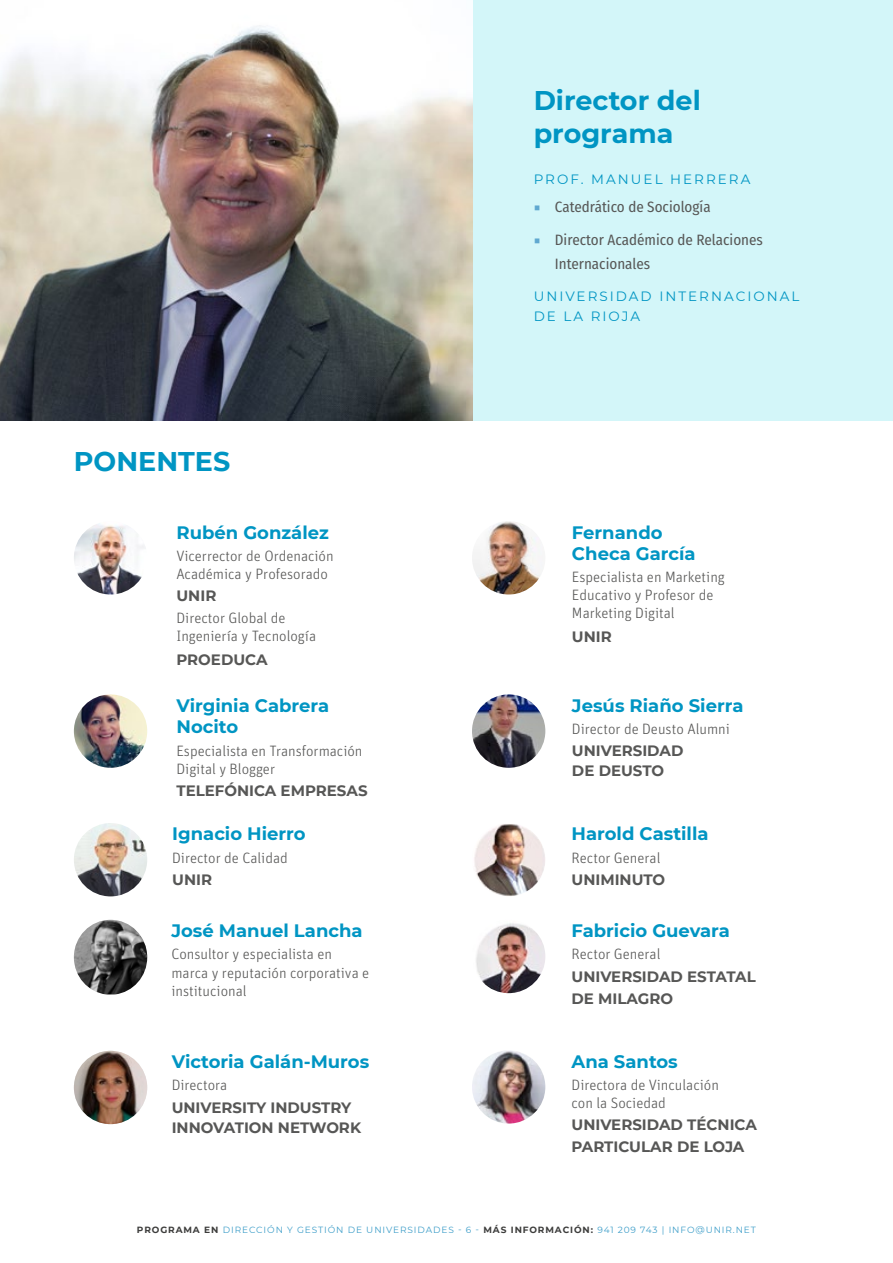
<style>
.page{position:relative;width:893px;height:1263px;background:#fff}
.page>*{position:absolute;margin:0;border:0;box-sizing:border-box;transform-origin:0 0}
.t1{font:700 27px/33px "Montserrat";color:#0095c3}
.t2{font:700 18px/21.6px "Montserrat";color:#0095c3}
.t3{font:300 15px/18px "Unit OT";color:#575756}
.t4{font:700 15px/19.8px "Montserrat";color:#575756}
.t5{font:15px/32.5px "Fira Sans Condensed";color:#575756}
.t6{font:13.5px/19.5px "Montserrat";letter-spacing:.15em;color:#0095c3}
.t7{font:9px "Montserrat";letter-spacing:.1em;color:#3e9ec9}
.s1{font-family:"Unit OT";font-weight:300;color:#5fa8d0}
.s2{font-weight:700;color:#3c3c3b}
</style>
<div class="page">
<div style="left:472px;top:0;width:421px;height:421px;background:#d3f6f9"></div>
<img style="left:0;top:25px;width:472px;height:396px">
<img style="left:74px;top:521px;width:73px;height:73px;border-radius:37px">
<img style="left:74px;top:1051px;width:73px;height:73px;border-radius:37px">
<img style="left:74px;top:920px;width:73px;height:74px">
<img style="left:472px;top:521px;width:73px;height:73px;border-radius:37px">
<img style="left:472px;top:694px;width:73px;height:74px;border-radius:37px">
<img style="left:74px;top:694px;width:73px;height:74px;border-radius:37px">
<img style="left:74px;top:823px;width:73px;height:73px;border-radius:37px">
<img style="left:472px;top:823px;width:73px;height:73px;border-radius:37px">
<img style="left:472px;top:920px;width:73px;height:73px;border-radius:37px">
<img style="left:472px;top:1050px;width:73px;height:73px;border-radius:37px">
<h1 class="t1" style="left:74px;top:444px;width:158px">PONENTES</h1>
<p class="t2" style="left:176px;top:520px;width:154px">Rubén González</p>
<p class="t3" style="left:176px;top:547px;width:159px">Vicerrector de Ordenación<br>Académica y Profesorado</p>
<p class="t4" style="left:176px;top:585px;width:41px">UNIR</p>
<p class="t3" style="left:176px;top:609px;width:141px">Director Global de<br>Ingeniería y Tecnología</p>
<p class="t4" style="left:176px;top:649px;width:93px">PROEDUCA</p>
<p class="t2" style="left:176px;top:694px;width:154px">Virginia Cabrera<br>Nocito</p>
<p class="t3" style="left:176px;top:742px;width:187px">Especialista en Transformación<br>Digital y Blogger</p>
<p class="t4" style="left:176px;top:780px;width:193px">TELEFÓNICA EMPRESAS</p>
<p class="t2" style="left:172px;top:822px;width:135px">Ignacio Hierro</p>
<p class="t3" style="left:172px;top:849px;width:117px">Director de Calidad</p>
<p class="t4" style="left:172px;top:869px;width:41px">UNIR</p>
<p class="t2" style="left:171px;top:919px;width:193px">José Manuel Lancha</p>
<p class="t3" style="left:171px;top:945px;width:199px">Consultor y especialista en marca y reputación corporativa e institucional</p>
<p class="t2" style="left:172px;top:1050px;width:199px">Victoria Galán-Muros</p>
<p class="t3" style="left:172px;top:1076px;width:57px">Directora</p>
<p class="t4" style="left:172px;top:1097px;width:191px">UNIVERSITY INDUSTRY<br>INNOVATION NETWORK</p>
<h1 class="t1" style="left:534px;top:83px;width:169px">Director del programa</h1>
<p class="t6" style="left:534px;top:169px;width:218px">PROF. MANUEL HERRERA</p>
<p class="t5" style="left:534px;top:191px;width:231px"><span class="s1">◾</span> Catedrático de Sociología<br><span class="s1">◾</span> Director Académico de Relaciones</p>
<p class="t5" style="left:555px;top:247px;width:97px">Internacionales</p>
<p class="t6" style="left:534px;top:286px;width:267px">UNIVERSIDAD INTERNACIONAL<br>DE LA RIOJA</p>
<p class="t2" style="left:572px;top:520px;width:125px">Fernando<br>Checa García</p>
<p class="t3" style="left:572px;top:568px;width:154px">Especialista en Marketing<br>Educativo y Profesor de<br>Marketing Digital</p>
<p class="t4" style="left:572px;top:626px;width:41px">UNIR</p>
<p class="t2" style="left:572px;top:694px;width:173px">Jesús Riaño Sierra</p>
<p class="t3" style="left:572px;top:720px;width:159px">Director de Deusto Alumni</p>
<p class="t4" style="left:572px;top:740px;width:113px">UNIVERSIDAD<br>DE DEUSTO</p>
<p class="t2" style="left:571px;top:822px;width:138px">Harold Castilla</p>
<p class="t3" style="left:571px;top:849px;width:90px">Rector General</p>
<p class="t4" style="left:571px;top:869px;width:95px">UNIMINUTO</p>
<p class="t2" style="left:571px;top:919px;width:160px">Fabricio Guevara</p>
<p class="t3" style="left:571px;top:945px;width:90px">Rector General</p>
<p class="t4" style="left:571px;top:964px;width:186px;line-height:22.2px">UNIVERSIDAD ESTATAL<br>DE MILAGRO</p>
<p class="t2" style="left:571px;top:1049px;width:108px">Ana Santos</p>
<p class="t3" style="left:571px;top:1076px;width:149px">Directora de Vinculación con la Sociedad</p>
<p class="t4" style="left:571px;top:1113px;width:187px;line-height:22.2px">UNIVERSIDAD TÉCNICA<br>PARTICULAR DE LOJA</p>
<p class="t7" style="left:137px;top:1224px;width:621px"><span class="s2">PROGRAMA EN</span> DIRECCIÓN Y GESTIÓN DE UNIVERSIDADES - 6 - <span class="s2">MÁS INFORMACIÓN:</span> 941 209 743 | INFO@UNIR.NET</p>
</div>
